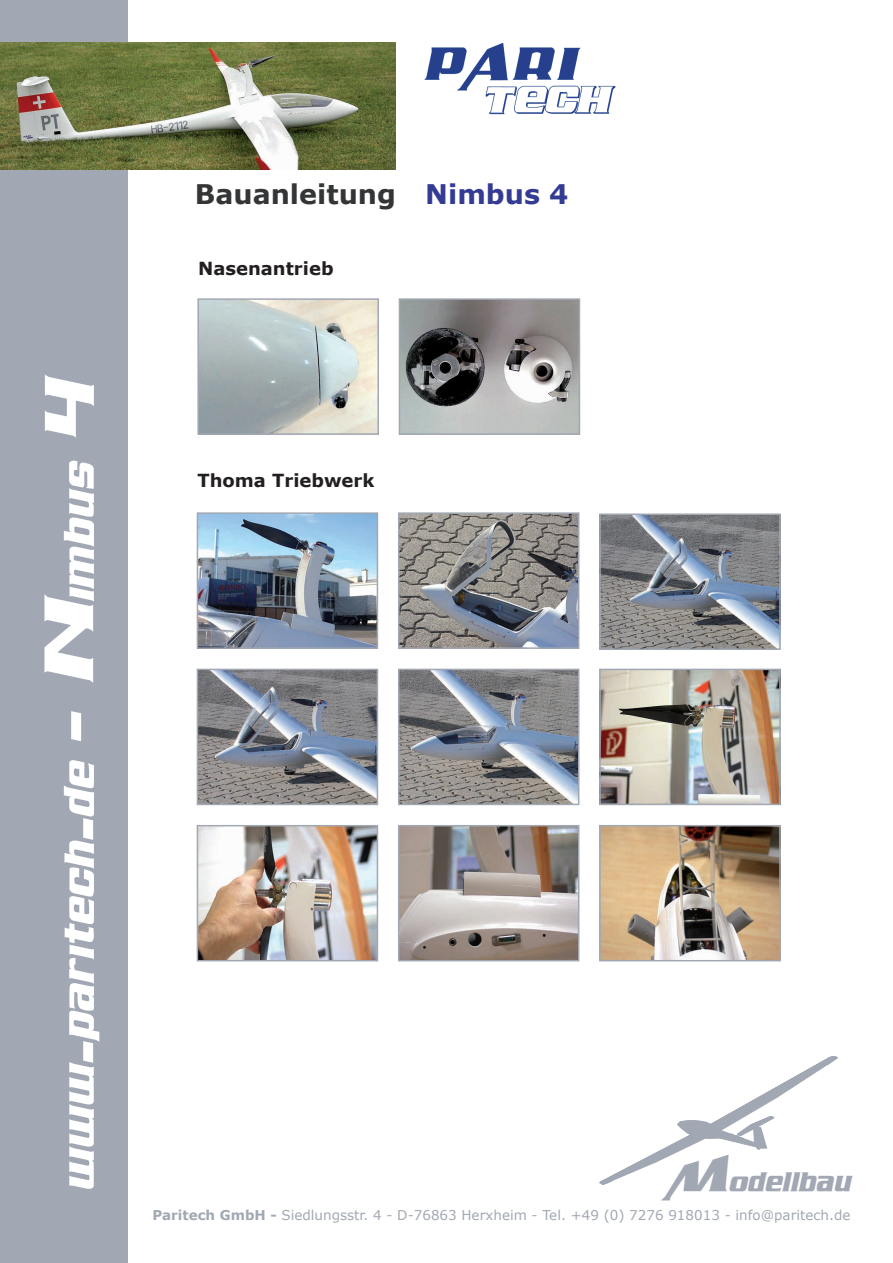
<style>
.page{position:relative;width:893px;height:1263px;background:#fff}
.page>*{position:absolute;margin:0;border:0;box-sizing:border-box;transform-origin:0 0}
.t1{font:italic 72px "Air Millhouse";color:#fff}
.t2{font:italic 45px "Air Millhouse";color:#a2a8b3}
.t3{font:700 27px "Verdana";color:#333537}
.t4{font:700 18px "Verdana";color:#231f20}
.t5{font:13.5px "Verdana";color:#a2a8b3}
.s1{color:#333b93}
.s2{font-weight:700}
</style>
<div class="page">
<div style="left:0;top:0;width:128px;height:1263px;background:#a2a8b3"></div>
<svg style="left:599px;top:1056px;width:239px;height:129px"></svg>
<img style="left:424px;top:43px;width:192px;height:72px">
<img style="left:0;top:43px;width:395px;height:127px">
<img style="left:200px;top:301px;width:176px;height:131px">
<div style="left:197px;top:298px;width:182px;height:137px;border:2px solid #a2a8b3"></div>
<img style="left:402px;top:301px;width:175px;height:131px">
<div style="left:399px;top:298px;width:181px;height:137px;border:2px solid #a2a8b3"></div>
<img style="left:200px;top:515px;width:175px;height:131px">
<div style="left:197px;top:512px;width:181px;height:137px;border:2px solid #a2a8b3"></div>
<img style="left:401px;top:515px;width:175px;height:131px">
<div style="left:398px;top:512px;width:181px;height:137px;border:2px solid #a2a8b3"></div>
<img style="left:602px;top:516px;width:176px;height:131px">
<div style="left:599px;top:513px;width:182px;height:137px;border:2px solid #a2a8b3"></div>
<img style="left:200px;top:672px;width:175px;height:130px">
<div style="left:197px;top:669px;width:181px;height:136px;border:2px solid #a2a8b3"></div>
<img style="left:401px;top:672px;width:175px;height:130px">
<div style="left:398px;top:669px;width:181px;height:136px;border:2px solid #a2a8b3"></div>
<img style="left:602px;top:672px;width:176px;height:130px">
<div style="left:599px;top:669px;width:182px;height:136px;border:2px solid #a2a8b3"></div>
<img style="left:200px;top:828px;width:175px;height:130px">
<div style="left:197px;top:825px;width:181px;height:136px;border:2px solid #a2a8b3"></div>
<img style="left:401px;top:828px;width:175px;height:130px">
<div style="left:398px;top:825px;width:181px;height:136px;border:2px solid #a2a8b3"></div>
<img style="left:602px;top:828px;width:176px;height:130px">
<div style="left:599px;top:825px;width:182px;height:136px;border:2px solid #a2a8b3"></div>
<h1 class="t1" style="left:30px;top:1192px;width:819px;rotate:-90deg">www.paritech.de - Nimbus 4</h1>
<h3 class="t3" style="left:195px;top:175px;width:375px">Bauanleitung <span class="s1">Nimbus 4</span></h3>
<h3 class="t4" style="left:198px;top:255px;width:137px">Nasenantrieb</h3>
<h3 class="t4" style="left:197px;top:468px;width:179px">Thoma Triebwerk</h3>
<h2 class="t2" style="left:670px;top:1151px;width:182px">Modellbau</h2>
<p class="t5" style="left:152px;top:1206px;width:700px"><span class="s2">Paritech GmbH -</span> Siedlungsstr. 4 - D-76863 Herxheim - Tel. +49 (0) 7276 918013 - info@paritech.de</p>
</div>
